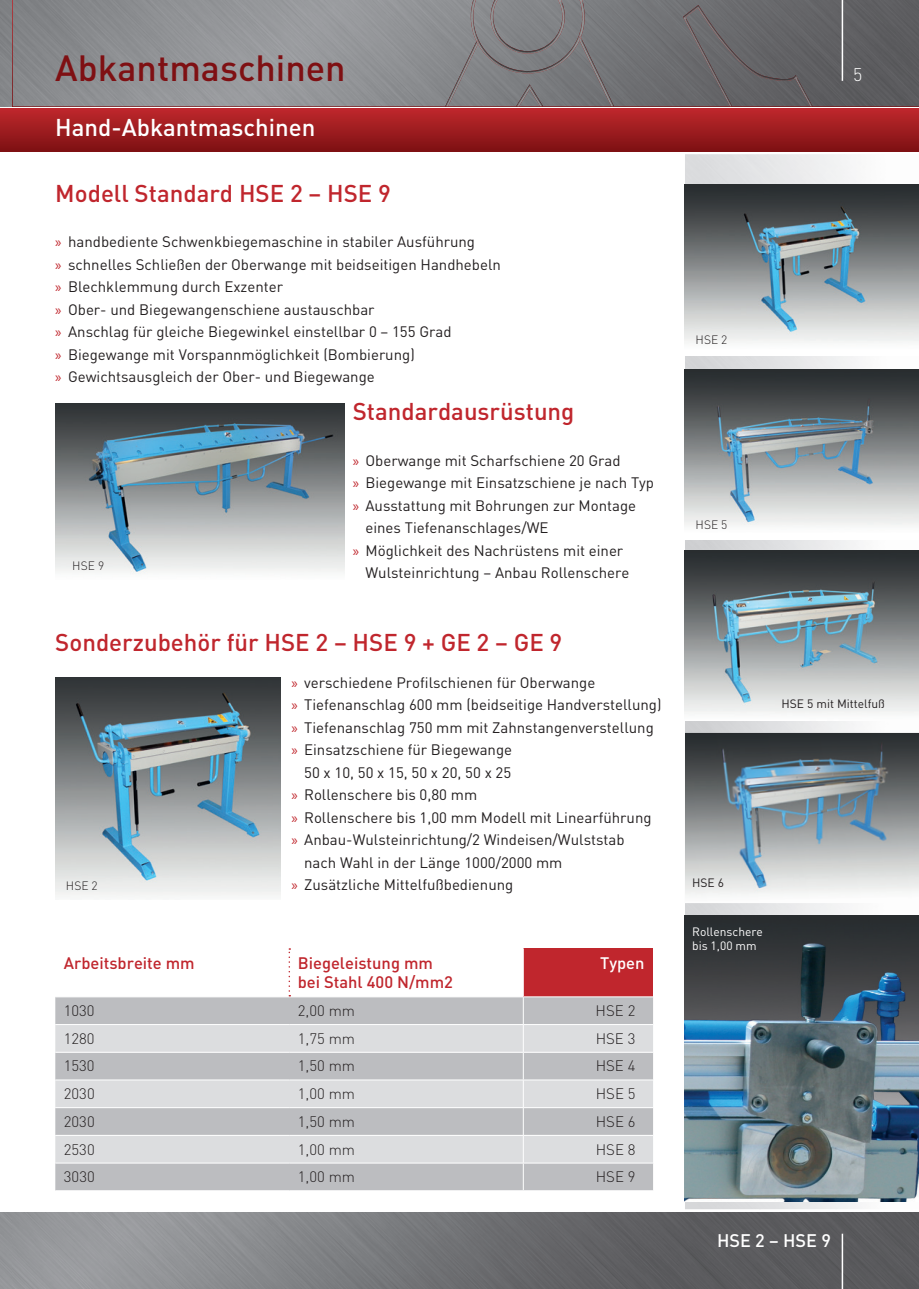
<style>
.page{position:relative;width:919px;height:1289px;background:#fff}
.page>*{position:absolute;margin:0;border:0;box-sizing:border-box;transform-origin:0 0}
.t1{font:500 36px "DIN";color:#7f1013}
.t2{font:500 24px "DIN";color:#c0262d}
.t3{font:500 24px "DIN";color:#fff}
.t4{font:500 18px "DIN";color:#fff}
.t5{font:300 18px "DIN";color:#fff}
.t6{font:500 16.5px/19.8px "DIN";color:#c0262d}
.t7{font:500 16.5px "DIN";color:#fff}
.t8{font:15px/22.5px "DIN";color:#231f20}
.t9{font:300 15px "DIN";color:#231f20}
.t10{font:12px/14.4px "DIN";color:#fff}
.t11{font:12px "DIN";color:#231f20}
.t12{font:300 12px "DIN";color:#231f20}
.s1{font-family:"Myriad Pro";color:#c0262d}
</style>
<div class="page">
<svg style="left:13px;top:0;width:905px;height:106px;background:#838487"></svg>
<div style="left:13px;top:1212px;width:905px;height:76px;background:linear-gradient(to right,#9c9ea1,#4c4c4e)"></div>
<svg style="left:0;top:108px;width:13px;height:43px"></svg>
<div style="left:13px;top:108px;width:905px;height:43px;background:linear-gradient(to bottom,#c0282d,#7e1113)"></div>
<div style="left:685px;top:154px;width:82px;height:31px;background:#dedfe1"></div>
<div style="left:767px;top:154px;width:76px;height:31px;background:#ececed"></div>
<img style="left:843px;top:154px;width:75px;height:31px">
<img style="left:760px;top:1201px;width:76px;height:8px">
<img style="left:683px;top:5px;width:129px;height:101px">
<img style="left:579px;top:37px;width:35px;height:69px">
<img style="left:445px;top:41px;width:33px;height:65px">
<img style="left:516px;top:84px;width:27px;height:22px">
<img style="left:471px;top:0;width:113px;height:73px">
<img style="left:490px;top:0;width:74px;height:54px">
<hr style="left:841px;top:0;width:2px;height:81px;background:#fff">
<hr style="left:841px;top:1233px;width:2px;height:55px;background:#fff">
<svg style="left:55px;top:948px;width:598px;height:242px"></svg>
<img style="left:55px;top:677px;width:226px;height:219px">
<img style="left:55px;top:403px;width:289px;height:171px">
<img style="left:685px;top:185px;width:233px;height:163px">
<img style="left:685px;top:369px;width:233px;height:162px">
<img style="left:685px;top:733px;width:233px;height:168px">
<img style="left:685px;top:915px;width:233px;height:286px">
<img style="left:685px;top:550px;width:233px;height:169px">
<h1 class="t1" style="left:55px;top:45px;width:292px">Abkantmaschinen</h1>
<h2 class="t3" style="left:55px;top:112px;width:261px">Hand-Abkantmaschinen</h2>
<h2 class="t2" style="left:55px;top:178px;width:337px">Modell Standard HSE 2 – HSE 9</h2>
<p class="t8" style="left:55px;top:230px;width:447px"><span class="s1">»</span> handbediente Schwenkbiegemaschine in stabiler Ausführung<br><span class="s1">»</span> schnelles Schließen der Oberwange mit beidseitigen Handhebeln <span class="s1">»</span> Blechklemmung durch Exzenter<br><span class="s1">»</span> Ober- und Biegewangenschiene austauschbar<br><span class="s1">»</span> Anschlag für gleiche Biegewinkel einstellbar 0 – 155 Grad<br><span class="s1">»</span> Biegewange mit Vorspannmöglichkeit (Bombierung)<br><span class="s1">»</span> Gewichtsausgleich der Ober- und Biegewange</p>
<p class="t12" style="left:72px;top:558px;width:33px">HSE 9</p>
<h2 class="t2" style="left:352px;top:396px;width:223px">Standardausrüstung</h2>
<p class="t8" style="left:352px;top:448px;width:269px"><span class="s1">»</span> Oberwange mit Scharfschiene 20 Grad</p>
<p class="t8" style="left:352px;top:471px;width:303px"><span class="s1">»</span> Biegewange mit Einsatzschiene je nach Typ</p>
<p class="t8" style="left:352px;top:493px;width:285px"><span class="s1">»</span> Ausstattung mit Bohrungen zur Montage</p>
<p class="t8" style="left:365px;top:516px;width:184px">eines Tiefenanschlages/WE</p>
<p class="t8" style="left:352px;top:538px;width:272px"><span class="s1">»</span> Möglichkeit des Nachrüstens mit einer</p>
<p class="t8" style="left:365px;top:561px;width:265px">Wulsteinrichtung – Anbau Rollenschere</p>
<h2 class="t2" style="left:55px;top:627px;width:508px">Sonderzubehör für HSE 2 – HSE 9 + GE 2 – GE 9</h2>
<p class="t12" style="left:66px;top:878px;width:33px">HSE 2</p>
<p class="t8" style="left:291px;top:670px;width:305px"><span class="s1">»</span> verschiedene Profilschienen für Oberwange</p>
<p class="t8" style="left:291px;top:693px;width:371px"><span class="s1">»</span> Tiefenanschlag 600 mm (beidseitige Handverstellung)</p>
<p class="t8" style="left:291px;top:715px;width:364px"><span class="s1">»</span> Tiefenanschlag 750 mm mit Zahnstangenverstellung</p>
<p class="t8" style="left:291px;top:738px;width:222px"><span class="s1">»</span> Einsatzschiene für Biegewange</p>
<p class="t8" style="left:304px;top:760px;width:208px">50 x 10, 50 x 15, 50 x 20, 50 x 25</p>
<p class="t8" style="left:291px;top:783px;width:187px"><span class="s1">»</span> Rollenschere bis 0,80 mm</p>
<p class="t8" style="left:291px;top:805px;width:361px"><span class="s1">»</span> Rollenschere bis 1,00 mm Modell mit Linearführung</p>
<p class="t8" style="left:291px;top:828px;width:334px"><span class="s1">»</span> Anbau-Wulsteinrichtung/2 Windeisen/Wulststab</p>
<p class="t8" style="left:304px;top:850px;width:260px">nach Wahl in der Länge 1000/2000 mm</p>
<p class="t8" style="left:291px;top:873px;width:223px"><span class="s1">»</span> Zusätzliche Mittelfußbedienung</p>
<p class="t6" style="left:64px;top:952px;width:132px">Arbeitsbreite mm</p>
<p class="t6" style="left:298px;top:952px;width:157px">Biegeleistung mm bei Stahl 400 N/mm2</p>
<p class="t7" style="left:600px;top:952px;width:46px">Typen</p>
<p class="t9" style="left:64px;top:1001px;width:32px">1030</p>
<p class="t9" style="left:298px;top:1001px;width:59px">2,00 mm</p>
<p class="t9" style="left:595px;top:1001px;width:41px">HSE 2</p>
<p class="t9" style="left:64px;top:1029px;width:32px">1280</p>
<p class="t9" style="left:298px;top:1029px;width:59px">1,75 mm</p>
<p class="t9" style="left:595px;top:1029px;width:41px">HSE 3</p>
<p class="t9" style="left:64px;top:1056px;width:32px">1530</p>
<p class="t9" style="left:298px;top:1056px;width:59px">1,50 mm</p>
<p class="t9" style="left:595px;top:1056px;width:41px">HSE 4</p>
<p class="t9" style="left:64px;top:1084px;width:32px">2030</p>
<p class="t9" style="left:298px;top:1084px;width:59px">1,00 mm</p>
<p class="t9" style="left:595px;top:1084px;width:41px">HSE 5</p>
<p class="t9" style="left:64px;top:1112px;width:32px">2030</p>
<p class="t9" style="left:298px;top:1112px;width:59px">1,50 mm</p>
<p class="t9" style="left:595px;top:1112px;width:41px">HSE 6</p>
<p class="t9" style="left:64px;top:1139px;width:32px">2530</p>
<p class="t9" style="left:298px;top:1139px;width:59px">1,00 mm</p>
<p class="t9" style="left:595px;top:1139px;width:41px">HSE 8</p>
<p class="t9" style="left:64px;top:1167px;width:32px">3030</p>
<p class="t9" style="left:298px;top:1167px;width:59px">1,00 mm</p>
<p class="t9" style="left:595px;top:1167px;width:41px">HSE 9</p>
<p class="t5" style="left:853px;top:63px;width:11px">5</p>
<p class="t12" style="left:695px;top:333px;width:33px">HSE 2</p>
<p class="t12" style="left:695px;top:517px;width:33px">HSE 5</p>
<p class="t11" style="left:781px;top:696px;width:105px">HSE 5 mit Mittelfuß</p>
<p class="t11" style="left:692px;top:875px;width:33px">HSE 6</p>
<p class="t10" style="left:692px;top:923px;width:72px">Rollenschere bis 1,00 mm</p>
<p class="t4" style="left:717px;top:1228px;width:115px">HSE 2 – HSE 9</p>
</div>
